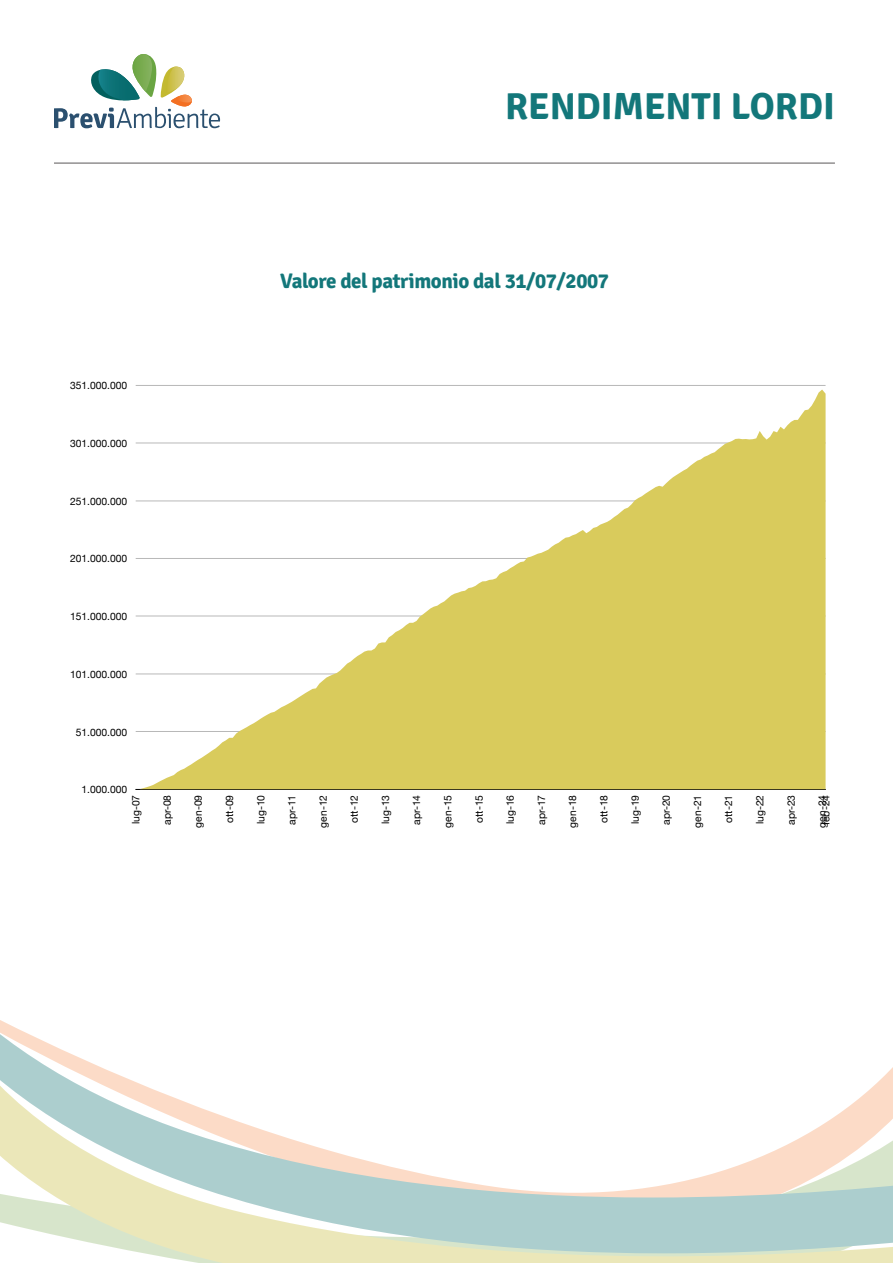
<style>
.page{position:relative;width:893px;height:1263px;background:#fff}
.page>*{position:absolute;margin:0;border:0;box-sizing:border-box;transform-origin:0 0}
.t1{font:300 40.05px "Signika";color:#1d7074}
.t2{font:700 37.5px "Signika";color:#13777a}
.intestazione{font:700 21px "Signika";letter-spacing:-.02em;color:#13777a}
.t3{font:10.35px "Helvetica Neue";color:#000}
</style>
<div class="page">
<svg style="left:54px;top:54px;width:166px;height:74px"></svg>
<hr style="left:54px;top:162px;width:781px;height:2px;background:#231f20">
<svg style="left:144px;top:1253px;width:749px;height:10px"></svg>
<svg style="left:0;top:1020px;width:893px;height:233px"></svg>
<hr style="left:136px;top:731px;width:690px;height:1px;background:#b8b8b8">
<hr style="left:136px;top:674px;width:690px;height:1px;background:#b8b8b8">
<hr style="left:136px;top:616px;width:690px;height:1px;background:#b8b8b8">
<hr style="left:136px;top:558px;width:690px;height:1px;background:#b8b8b8">
<hr style="left:136px;top:501px;width:690px;height:1px;background:#b8b8b8">
<hr style="left:136px;top:443px;width:690px;height:1px;background:#b8b8b8">
<hr style="left:136px;top:385px;width:690px;height:1px;background:#b8b8b8">
<hr style="left:136px;top:789px;width:689px;height:1px;background:#000">
<svg style="left:140px;top:389px;width:686px;height:400px"></svg>
<h2 class="t2" style="left:505px;top:83px;width:331px">RENDIMENTI LORDI</h2>
<h1 class="t1" style="left:542px;top:80px;width:295px">Rendimenti lordi</h1>
<p class="t3" style="left:70px;top:378px;width:59px">351.000.000</p>
<p class="t3" style="left:70px;top:436px;width:59px">301.000.000</p>
<p class="t3" style="left:70px;top:493px;width:59px">251.000.000</p>
<p class="t3" style="left:70px;top:551px;width:59px">201.000.000</p>
<p class="t3" style="left:70px;top:609px;width:59px">151.000.000</p>
<p class="t3" style="left:70px;top:667px;width:59px">101.000.000</p>
<p class="t3" style="left:76px;top:724px;width:53px">51.000.000</p>
<p class="intestazione" style="left:280px;top:268px;width:330px">Valore del patrimonio dal 31/07/2007</p>
<p class="t3" style="left:81px;top:782px;width:47px">1.000.000</p>
<p class="t3" style="left:128px;top:824px;width:31px;rotate:-90deg">lug-07</p>
<p class="t3" style="left:160px;top:825px;width:31px;rotate:-90deg">apr-08</p>
<p class="t3" style="left:191px;top:828px;width:34px;rotate:-90deg">gen-09</p>
<p class="t3" style="left:222px;top:823px;width:29px;rotate:-90deg">ott-09</p>
<p class="t3" style="left:253px;top:824px;width:31px;rotate:-90deg">lug-10</p>
<p class="t3" style="left:284px;top:825px;width:31px;rotate:-90deg">apr-11</p>
<p class="t3" style="left:316px;top:828px;width:34px;rotate:-90deg">gen-12</p>
<p class="t3" style="left:347px;top:823px;width:29px;rotate:-90deg">ott-12</p>
<p class="t3" style="left:378px;top:824px;width:31px;rotate:-90deg">lug-13</p>
<p class="t3" style="left:409px;top:825px;width:31px;rotate:-90deg">apr-14</p>
<p class="t3" style="left:440px;top:828px;width:34px;rotate:-90deg">gen-15</p>
<p class="t3" style="left:472px;top:823px;width:29px;rotate:-90deg">ott-15</p>
<p class="t3" style="left:503px;top:824px;width:31px;rotate:-90deg">lug-16</p>
<p class="t3" style="left:534px;top:825px;width:31px;rotate:-90deg">apr-17</p>
<p class="t3" style="left:565px;top:828px;width:34px;rotate:-90deg">gen-18</p>
<p class="t3" style="left:596px;top:823px;width:29px;rotate:-90deg">ott-18</p>
<p class="t3" style="left:627px;top:824px;width:31px;rotate:-90deg">lug-19</p>
<p class="t3" style="left:659px;top:825px;width:31px;rotate:-90deg">apr-20</p>
<p class="t3" style="left:690px;top:828px;width:34px;rotate:-90deg">gen-21</p>
<p class="t3" style="left:721px;top:823px;width:29px;rotate:-90deg">ott-21</p>
<p class="t3" style="left:752px;top:824px;width:31px;rotate:-90deg">lug-22</p>
<p class="t3" style="left:783px;top:825px;width:31px;rotate:-90deg">apr-23</p>
<p class="t3" style="left:815px;top:828px;width:34px;rotate:-90deg">gen-24</p>
<p class="t3" style="left:818px;top:825px;width:32px;rotate:-90deg">feb-24</p>
</div>
